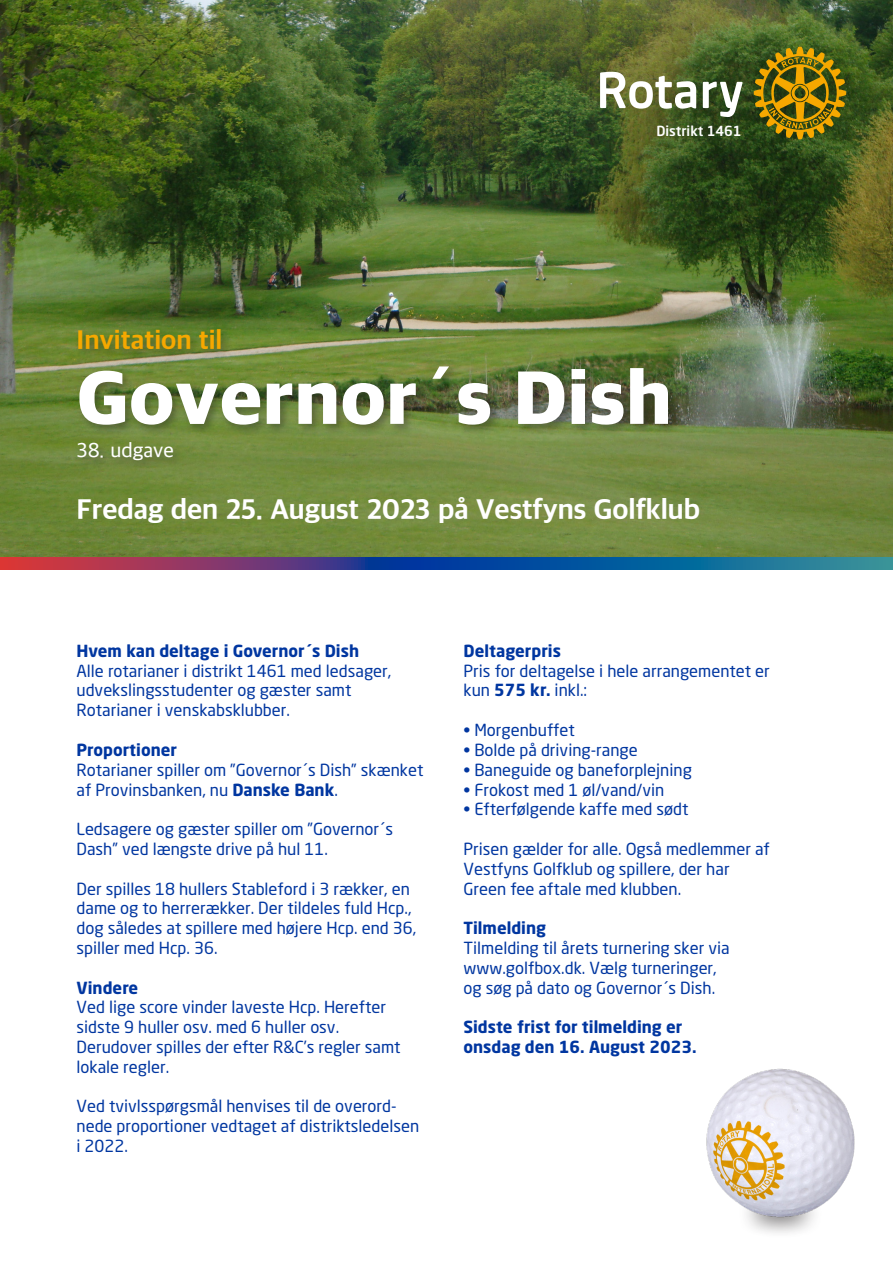
<style>
.page{position:relative;width:893px;height:1263px;background:#fff}
.page>*{position:absolute;margin:0;border:0;box-sizing:border-box;transform-origin:0 0}
.t1{font:800 78px "Apple SD Gothic Neo";color:#fff}
.t2{font:800 28.5px "Apple SD Gothic Neo";color:#fff}
.t3{font:800 27px "Apple SD Gothic Neo";color:#f6a800}
.t4{font:500 21px "Apple SD Gothic Neo";color:#fff}
.t5{font:16.5px/19.8px "Neo Sans Std";color:#0036a0}
.t6{font:700 16.5px/19.8px "Neo Sans Std";color:#0036a0}
.t7{font:500 13.8px "Neo Sans Std";color:#fff}
.s1{font-weight:700}
</style>
<div class="page">
<img style="left:0;top:0;width:893px;height:557px">
<svg style="left:600px;top:72px;width:143px;height:45px"></svg>
<svg style="left:754px;top:47px;width:92px;height:92px;background:#7c6d0e"></svg>
<div style="left:74px;top:326px;width:606px;height:147px;background:#231f20;opacity:.4"></div>
<div style="left:737px;top:1189px;width:87px;height:50px;background:#231f20;opacity:.75"></div>
<img style="left:706px;top:1068px;width:149px;height:150px">
<svg style="left:0;top:557px;width:893px;height:13px;background:#424e85"></svg>
<p class="t7" style="left:656px;top:123px;width:87px">Distrikt 1461</p>
<p class="t3" style="left:77px;top:326px;width:147px">Invitation til</p>
<p class="t1" style="left:77px;top:357px;width:597px">Governor´s Dish</p>
<p class="t4" style="left:77px;top:439px;width:99px">38. udgave</p>
<p class="t2" style="left:77px;top:495px;width:625px">Fredag den 25. August 2023 på Vestfyns Golfklub</p>
<p class="t6" style="left:77px;top:640px;width:284px">Hvem kan deltage i Governor´s Dish</p>
<p class="t5" style="left:77px;top:660px;width:316px">Alle rotarianer i distrikt 1461 med ledsager, udvekslingsstudenter og gæster samt</p>
<p class="t5" style="left:77px;top:700px;width:215px">Rotarianer i venskabsklubber.</p>
<p class="t6" style="left:77px;top:739px;width:102px">Proportioner</p>
<p class="t5" style="left:77px;top:759px;width:348px">Rotarianer spiller om ”Governor´s Dish” skænket af Provinsbanken, nu <span class="s1">Danske Bank</span>.</p>
<p class="t5" style="left:77px;top:819px;width:318px">Ledsagere og gæster spiller om ”Governor´s<br>Dash” ved længste drive på hul 11.</p>
<p class="t5" style="left:77px;top:878px;width:341px">Der spilles 18 hullers Stableford i 3 rækker, en dame og to herrerækker. Der tildeles fuld Hcp., dog således at spillere med højere Hcp. end 36, spiller med Hcp. 36.</p>
<p class="t6" style="left:77px;top:977px;width:63px">Vindere</p>
<p class="t5" style="left:77px;top:997px;width:311px">Ved lige score vinder laveste Hcp. Herefter sidste 9 huller osv. med 6 huller osv.</p>
<p class="t5" style="left:77px;top:1037px;width:326px">Derudover spilles der efter R&amp;C’s regler samt lokale regler.</p>
<p class="t5" style="left:77px;top:1096px;width:344px">Ved tvivlsspørgsmål henvises til de overord&shy;nede proportioner vedtaget af distriktsledelsen i 2022.</p>
<p class="t6" style="left:463px;top:640px;width:99px">Deltagerpris</p>
<p class="t5" style="left:463px;top:660px;width:308px">Pris for deltagelse i hele arrangementet er kun <span class="s1">575 kr.</span> inkl.:</p>
<p class="t5" style="left:463px;top:720px;width:113px">• Morgenbuffet</p>
<p class="t5" style="left:463px;top:740px;width:176px">• Bolde på driving-range</p>
<p class="t5" style="left:463px;top:759px;width:230px">• Baneguide og baneforplejning</p>
<p class="t5" style="left:463px;top:779px;width:202px">• Frokost med 1 øl/vand/vin</p>
<p class="t5" style="left:463px;top:799px;width:226px">• Efterfølgende kaffe med sødt</p>
<p class="t5" style="left:463px;top:839px;width:308px">Prisen gælder for alle. Også medlemmer af<br>Vestfyns Golfklub og spillere, der har</p>
<p class="t5" style="left:463px;top:878px;width:219px">Green fee aftale med klubben.</p>
<p class="t6" style="left:463px;top:918px;width:84px">Tilmelding</p>
<p class="t5" style="left:463px;top:938px;width:268px">Tilmelding til årets turnering sker via www.golfbox.dk. Vælg turneringer, og søg på dato og Governor´s Dish.</p>
<p class="t6" style="left:463px;top:1017px;width:235px">Sidste frist for tilmelding er onsdag den 16. August 2023.</p>
</div>
